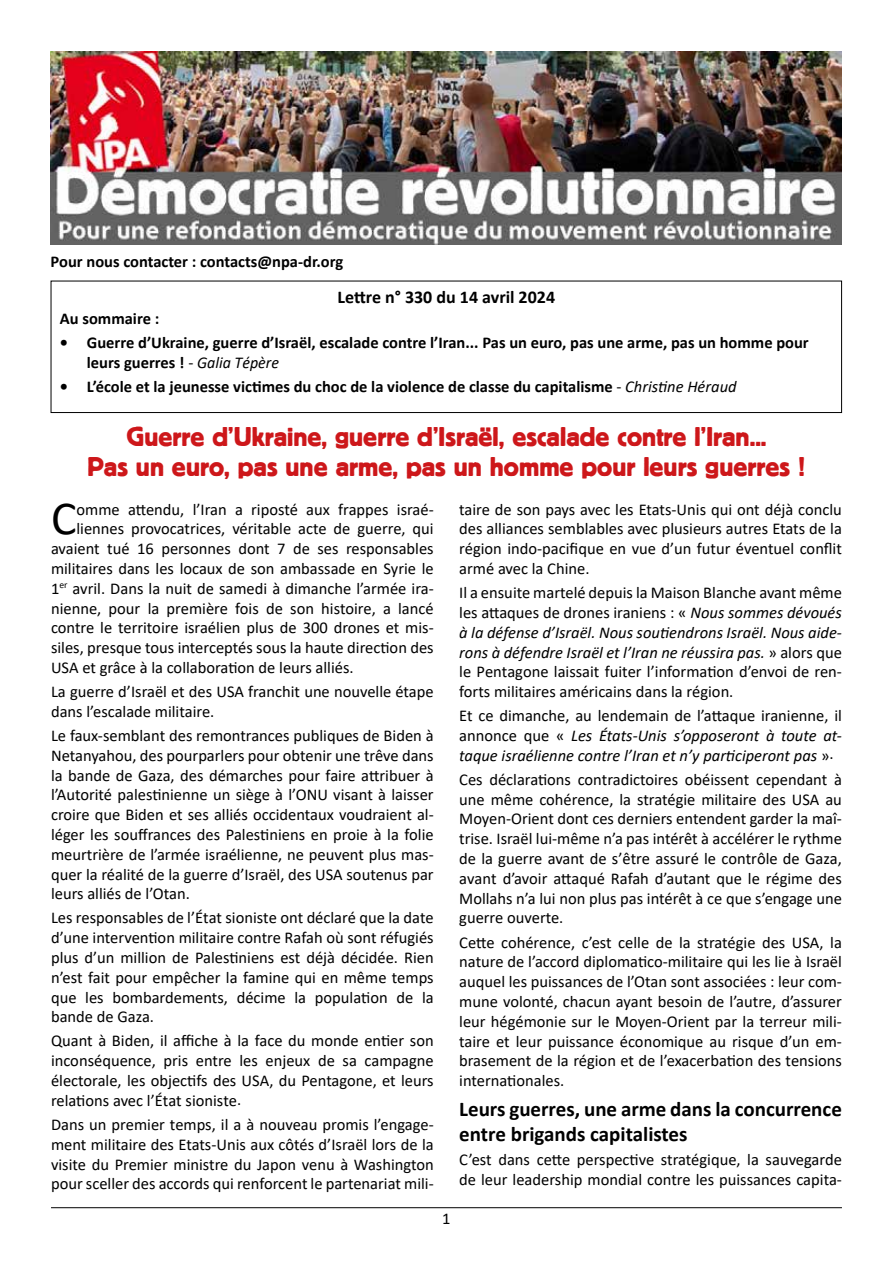
<style>
.page{position:relative;width:893px;height:1263px;background:#fff}
.page>*{position:absolute;margin:0;border:0;box-sizing:border-box;transform-origin:0 0}
.t1{font:47.7px "Calibri";color:#000}
.t2{font:27px/30px "Block BE";color:#cd171a;text-align:center}
.t3{font:700 21px/25.2px "Calibri";color:#000}
.t4{font:700 18px "Calibri";color:#000}
.t5{font:16.5px/19.8px "Calibri";color:#000;text-align:justify}
.t6{font:700 16.5px/19.8px "Calibri";color:#000}
.t7{font:italic 16.5px/19.8px "Calibri";color:#000;text-align:justify}
.s1{font-weight:400}
.s2{font-weight:400;font-style:italic}
.s3{font-style:italic}
.s4{font-style:normal}
</style>
<div class="page">
<hr style="left:51px;top:1207px;width:791px;height:1px;background:#000">
<div style="left:51px;top:281px;width:791px;height:132px;border:1px solid #000"></div>
<img style="left:51px;top:51px;width:791px;height:193px">
<p class="t6" style="left:51px;top:251px;width:294px">Pour nous contacter : contacts@npa-dr.org</p>
<p class="t4" style="left:337px;top:285px;width:219px">Lettre n° 330 du 14 avril 2024</p>
<p class="t6" style="left:60px;top:309px;width:101px">Au sommaire :</p>
<p class="t6" style="left:87px;top:333px;width:723px;text-indent:-27px">• Guerre d’Ukraine, guerre d’Israël, escalade contre l’Iran... Pas un euro, pas une arme, pas un homme pour leurs guerres ! <span class="s1">-</span> <span class="s2">Galia Tépère</span></p>
<p class="t6" style="left:60px;top:377px;width:678px">• L’école et la jeunesse victimes du choc de la violence de classe du capitalisme <span class="s1">-</span> <span class="s2">Christine Héraud</span></p>
<h2 class="t2" style="left:88px;top:421px;width:719px">Guerre d’Ukraine, guerre d’Israël, escalade contre l’Iran...<br>Pas un euro, pas une arme, pas un homme pour leurs guerres !</h2>
<h1 class="t1" style="left:51px;top:485px;width:27px">C</h1>
<p class="t5" style="left:76px;top:499px;width:359px">omme attendu, l’Iran a riposté aux frappes israé-</p>
<p class="t5" style="left:76px;top:519px;width:359px">liennes provocatrices, véritable acte de guerre, qui</p>
<p class="t5" style="left:51px;top:538px;width:384px">avaient tué 16 personnes dont 7 de ses responsables</p>
<p class="t5" style="left:51px;top:558px;width:384px">militaires dans les locaux de son ambassade en Syrie le</p>
<p class="t5" style="left:51px;top:578px;width:384px">1<sup>er</sup> avril. Dans la nuit de samedi à dimanche l’armée ira-</p>
<p class="t5" style="left:51px;top:598px;width:384px">nienne, pour la première fois de son histoire, a lancé</p>
<p class="t5" style="left:51px;top:618px;width:384px">contre le territoire israélien plus de 300 drones et mis-</p>
<p class="t5" style="left:51px;top:637px;width:384px">siles, presque tous interceptés sous la haute direction des</p>
<p class="t5" style="left:51px;top:657px;width:304px">USA et grâce à la collaboration de leurs alliés.</p>
<p class="t5" style="left:51px;top:681px;width:384px">La guerre d’Israël et des USA franchit une nouvelle étape dans l’escalade militaire.</p>
<p class="t5" style="left:51px;top:725px;width:384px">Le faux-semblant des remontrances publiques de Biden à Netanyahou, des pourparlers pour obtenir une trêve dans la bande de Gaza, des démarches pour faire attribuer à l’Autorité palestinienne un siège à l’ONU visant à laisser croire que Biden et ses alliés occidentaux voudraient al&shy;léger les souffrances des Palestiniens en proie à la folie meurtrière de l’armée israélienne, ne peuvent plus mas&shy;quer la réalité de la guerre d’Israël, des USA soutenus par leurs alliés de l’Otan.</p>
<p class="t5" style="left:51px;top:908px;width:384px">Les responsables de l’État sioniste ont déclaré que la date d’une intervention militaire contre Rafah où sont réfugiés plus d’un million de Palestiniens est déjà décidée. Rien n’est fait pour empêcher la famine qui en même temps que les bombardements, décime la population de la bande de Gaza.</p>
<p class="t5" style="left:51px;top:1031px;width:384px">Quant à Biden, il affiche à la face du monde entier son inconséquence, pris entre les enjeux de sa campagne électorale, les objectifs des USA, du Pentagone, et leurs relations avec l’État sioniste.</p>
<p class="t5" style="left:51px;top:1114px;width:384px">Dans un premier temps, il a à nouveau promis l’engage&shy;ment militaire des Etats-Unis aux côtés d’Israël lors de la visite du Premier ministre du Japon venu à Washington pour sceller des accords qui renforcent le partenariat mili-</p>
<p class="t5" style="left:459px;top:499px;width:384px">taire de son pays avec les Etats-Unis qui ont déjà conclu des alliances semblables avec plusieurs autres Etats de la région indo-pacifique en vue d’un futur éventuel conflit armé avec la Chine.</p>
<p class="t5" style="left:459px;top:582px;width:384px">Il a ensuite martelé depuis la Maison Blanche avant même les attaques de drones iraniens : « <span class="s3">Nous sommes dévoués à la défense d’Israël. Nous soutiendrons Israël. Nous aide&shy;rons à défendre Israël et l’Iran ne réussira pas.</span> » alors que le Pentagone laissait fuiter l’information d’envoi de ren&shy;forts militaires américains dans la région.</p>
<p class="t7" style="left:459px;top:705px;width:384px"><span class="s4">Et ce dimanche, au lendemain de l’attaque iranienne, il annonce que «</span> Les États-Unis s’opposeront à toute at&shy;taque israélienne contre l’Iran et n’y participeront pas <span class="s4">».</span></p>
<p class="t5" style="left:459px;top:769px;width:384px">Ces déclarations contradictoires obéissent cependant à une même cohérence, la stratégie militaire des USA au Moyen-Orient dont ces derniers entendent garder la maî&shy;trise. Israël lui-même n’a pas intérêt à accélérer le rythme de la guerre avant de s’être assuré le contrôle de Gaza, avant d’avoir attaqué Rafah d’autant que le régime des Mollahs n’a lui non plus pas intérêt à ce que s’engage une guerre ouverte.</p>
<p class="t5" style="left:459px;top:932px;width:384px">Cette cohérence, c’est celle de la stratégie des USA, la nature de l’accord diplomatico-militaire qui les lie à Israël auquel les puissances de l’Otan sont associées : leur com&shy;mune volonté, chacun ayant besoin de l’autre, d’assurer leur hégémonie sur le Moyen-Orient par la terreur mili&shy;taire et leur puissance économique au risque d’un em&shy;brasement de la région et de l’exacerbation des tensions internationales.</p>
<p class="t3" style="left:459px;top:1096px;width:384px">Leurs guerres, une arme dans la concurrence entre brigands capitalistes</p>
<p class="t5" style="left:459px;top:1149px;width:384px">C’est dans cette perspective stratégique, la sauvegarde de leur leadership mondial contre les puissances capita-</p>
<p class="t5" style="left:442px;top:1208px;width:10px">1</p>
</div>
